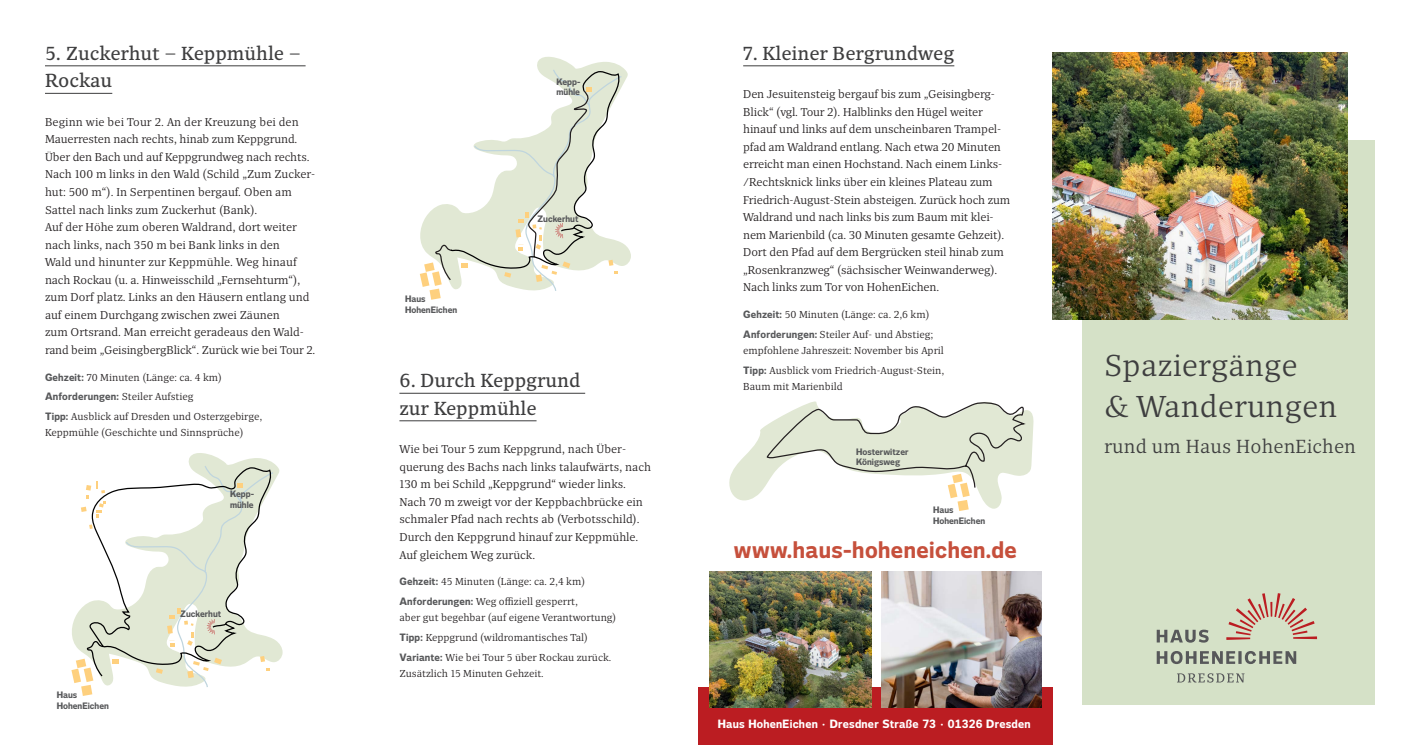
<style>
.page{position:relative;width:1407px;height:745px;background:#fff}
.page>*{position:absolute;margin:0;border:0;box-sizing:border-box;transform-origin:0 0}
.t1{font:30px/41.8px "Quercus 10";letter-spacing:.01em;color:#3e3e3f}
.t2{font:700 22.5px "Voice";letter-spacing:.02em;color:#c6503c}
.t3{font:18.75px/27.5px "Quercus 10";color:#3e3e3f}
.t4{font:18.75px "Quercus 10";letter-spacing:.01em;color:#3e3e3f}
.t5{font:11.25px/17.5px "Quercus 10";letter-spacing:-.01em;color:#231f20}
.t6{font:700 11.25px "Voice";letter-spacing:.02em;color:#fff}
.t7{font:10px/19.8px "Quercus 10";color:#231f20}
.t8{font:700 8.75px/10.5px "Voice";color:#57585a}
.s1{font-family:"Voice";font-weight:700;color:#57585a}
</style>
<div class="page">
<svg style="left:72px;top:453px;width:211px;height:209px"></svg>
<svg style="left:419px;top:57px;width:212px;height:218px"></svg>
<div style="left:1082px;top:141px;width:293px;height:563px;background:#d5e1c7"></div>
<hr style="left:45px;top:65px;width:261px;height:1px;background:#3e3e3f">
<hr style="left:45px;top:93px;width:67px;height:1px;background:#3e3e3f">
<img style="left:1052px;top:53px;width:295px;height:266px">
<hr style="left:399px;top:392px;width:186px;height:1px;background:#3e3e3f">
<hr style="left:399px;top:420px;width:137px;height:1px;background:#3e3e3f">
<svg style="left:1226px;top:593px;width:91px;height:46px"></svg>
<svg style="left:1177px;top:673px;width:67px;height:9px"></svg>
<svg style="left:1156px;top:651px;width:140px;height:12px"></svg>
<svg style="left:1156px;top:629px;width:52px;height:13px"></svg>
<div style="left:698px;top:686px;width:354px;height:58px;background:#bb1d22"></div>
<hr style="left:743px;top:65px;width:211px;height:1px;background:#3e3e3f">
<svg style="left:90px;top:466px;width:35px;height:220px"></svg>
<svg style="left:71px;top:639px;width:34px;height:56px"></svg>
<svg style="left:89px;top:524px;width:4px;height:4px"></svg>
<svg style="left:81px;top:481px;width:25px;height:36px"></svg>
<svg style="left:113px;top:658px;width:6px;height:5px"></svg>
<svg style="left:125px;top:464px;width:150px;height:223px"></svg>
<svg style="left:420px;top:68px;width:203px;height:231px"></svg>
<svg style="left:729px;top:401px;width:304px;height:109px"></svg>
<img style="left:710px;top:571px;width:161px;height:136px">
<img style="left:881px;top:571px;width:161px;height:136px">
<h3 class="t3" style="left:45px;top:40px;width:257px">5. Zuckerhut – Keppmühle –<br>Rockau</h3>
<p class="t5" style="left:45px;top:113px;width:272px">Beginn wie bei Tour 2. An der Kreuzung bei den Mauerresten nach rechts, hinab zum Keppgrund.<br>Über den Bach und auf Keppgrundweg nach rechts.<br>Nach 100 m links in den Wald (Schild „Zum Zucker&shy;hut: 500 m“). In Serpentinen bergauf. Oben am Sattel nach links zum Zuckerhut (Bank).<br>Auf der Höhe zum oberen Waldrand, dort weiter nach links, nach 350 m bei Bank links in den<br>Wald und hinunter zur Keppmühle. Weg hinauf nach Rockau (u. a. Hinweisschild „Fernsehturm“), zum Dorf platz. Links an den Häusern entlang und auf einem Durchgang zwischen zwei Zäunen<br>zum Ortsrand. Man erreicht geradeaus den Wald&shy;rand beim „GeisingbergBlick“. Zurück wie bei Tour 2.</p>
<p class="t7" style="left:45px;top:367px;width:219px"><span class="s1">Gehzeit:</span> 70 Minuten (Länge: ca. 4 km)<br><span class="s1">Anforderungen:</span> Steiler Aufstieg<br><span class="s1">Tipp:</span> Ausblick auf Dresden und Osterzgebirge,</p>
<p class="t7" style="left:45px;top:423px;width:200px">Keppmühle (Geschichte und Sinnsprüche)</p>
<p class="t8" style="left:57px;top:689px;width:54px">Haus<br>HohenEichen</p>
<p class="t8" style="left:230px;top:488px;width:25px">Kepp&shy;mühle</p>
<p class="t8" style="left:180px;top:607px;width:43px">Zuckerhut</p>
<p class="t8" style="left:556px;top:76px;width:25px">Kepp&shy;mühle</p>
<p class="t8" style="left:405px;top:293px;width:54px">Haus<br>HohenEichen</p>
<p class="t8" style="left:537px;top:213px;width:43px">Zuckerhut</p>
<h3 class="t3" style="left:399px;top:367px;width:183px">6. Durch Keppgrund zur Keppmühle</h3>
<p class="t5" style="left:399px;top:440px;width:253px">Wie bei Tour 5 zum Keppgrund, nach Über&shy;querung des Bachs nach links talaufwärts, nach 130 m bei Schild „Keppgrund“ wieder links.<br>Nach 70 m zweigt vor der Keppbachbrücke ein schmaler Pfad nach rechts ab (Verbotsschild).<br>Durch den Keppgrund hinauf zur Keppmühle.<br>Auf gleichem Weg zurück.</p>
<p class="t7" style="left:399px;top:572px;width:187px"><span class="s1">Gehzeit:</span> 45 Minuten (Länge: ca. 2,4 km)<br><span class="s1">Anforderungen:</span> Weg offiziell gesperrt,</p>
<p class="t7" style="left:399px;top:608px;width:218px">aber gut begehbar (auf eigene Verantwortung)<br><span class="s1">Tipp:</span> Keppgrund (wildromantisches Tal)<br><span class="s1">Variante:</span> Wie bei Tour 5 über Rockau zurück.</p>
<p class="t7" style="left:399px;top:663px;width:146px">Zusätzlich 15 Minuten Gehzeit.</p>
<h3 class="t3" style="left:743px;top:40px;width:213px">7. Kleiner Bergrundweg</h3>
<p class="t5" style="left:743px;top:86px;width:269px">Den Jesuitensteig bergauf bis zum „Geisingberg-- Blick“ (vgl. Tour 2). Halblinks den Hügel weiter hinauf und links auf dem unscheinbaren Trampel&shy;pfad am Waldrand entlang. Nach etwa 20 Minuten erreicht man einen Hochstand. Nach einem Links-/Rechtsknick links über ein kleines Plateau zum Friedrich--August-- Stein absteigen. Zurück hoch zum Waldrand und nach links bis zum Baum mit klei&shy;nem Marienbild (ca. 30 Minuten gesamte Gehzeit).<br>Dort den Pfad auf dem Bergrücken steil hinab zum „Rosenkranzweg“ (sächsischer Weinwanderweg).<br>Nach links zum Tor von HohenEichen.</p>
<p class="t7" style="left:743px;top:305px;width:191px"><span class="s1">Gehzeit:</span> 50 Minuten (Länge: ca. 2,6 km)<br><span class="s1">Anforderungen:</span> Steiler Auf- und Abstieg;</p>
<p class="t7" style="left:743px;top:341px;width:203px">empfohlene Jahreszeit: November bis April<br><span class="s1">Tipp:</span> Ausblick vom Friedrich--August-- Stein,</p>
<p class="t7" style="left:743px;top:377px;width:101px">Baum mit Marienbild</p>
<p class="t8" style="left:856px;top:446px;width:54px">Hosterwitzer<br>Königsweg</p>
<p class="t8" style="left:933px;top:504px;width:54px">Haus<br>HohenEichen</p>
<h2 class="t2" style="left:734px;top:535px;width:284px">www.haus-hoheneichen.de</h2>
<p class="t6" style="left:718px;top:716px;width:314px">Haus HohenEichen · Dresdner Straße 73 · 01326 Dresden</p>
<h1 class="t1" style="left:1104px;top:345px;width:234px">Spaziergänge<br>&amp; Wanderungen</h1>
<h3 class="t4" style="left:1104px;top:433px;width:253px">rund um Haus HohenEichen</h3>
</div>
